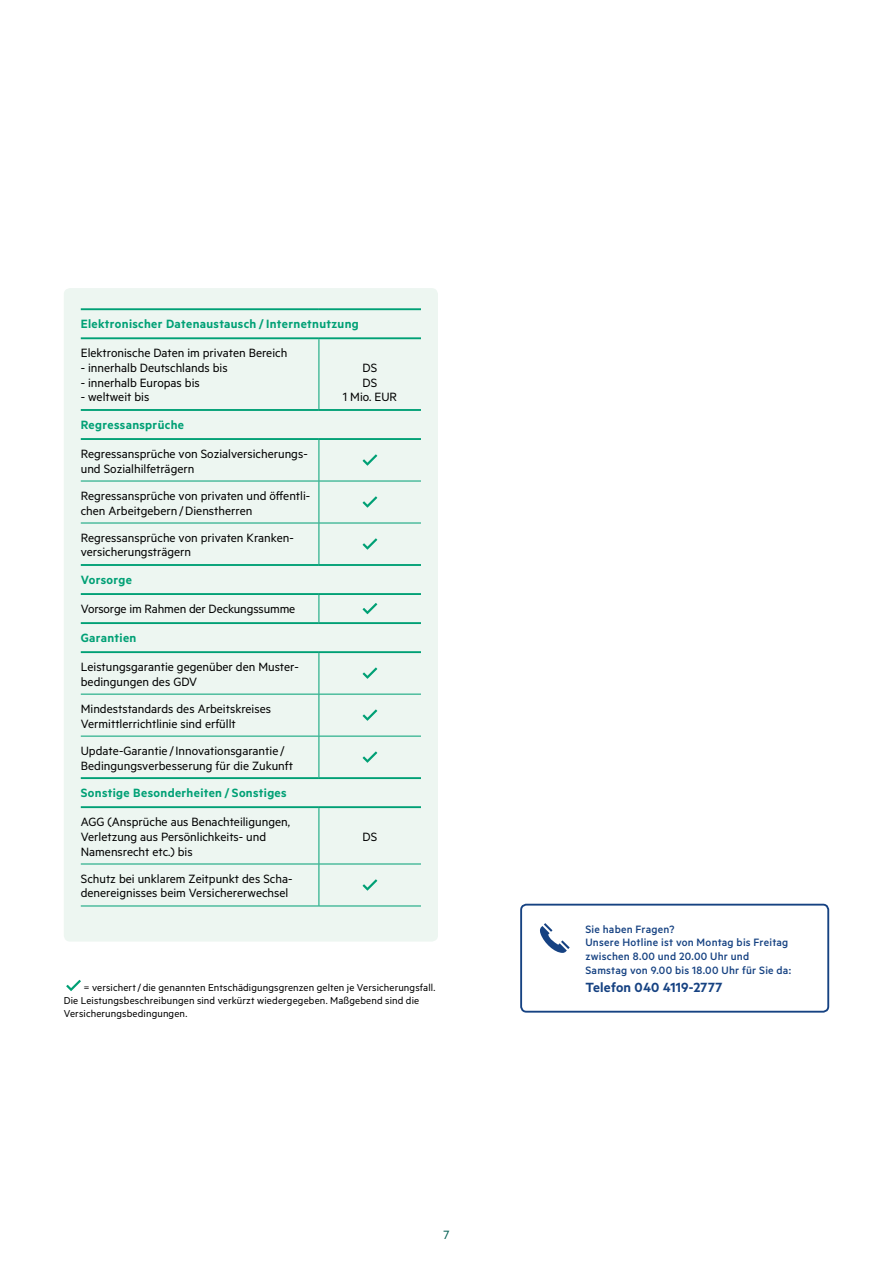
<style>
.page{position:relative;width:893px;height:1263px;background:#fff}
.page>*{position:absolute;margin:0;border:0;box-sizing:border-box;transform-origin:0 0}
.t1{font:600 15px "Metric Alt";letter-spacing:.015em;color:#164282}
.t2{font:13.5px/14.9px "Metric Alt";color:#000}
.t3{font:600 13.5px "Metric Alt";letter-spacing:.025em;color:#00a075}
.t4{font:13.5px "Metric Alt";color:#005e52}
.t5{font:500 12px/13.8px "Metric Alt";letter-spacing:.02em;color:#164282}
.t6{font:11.25px/12.8px "Metric Alt";letter-spacing:.01em;color:#000}
</style>
<div class="page">
<div style="left:64px;top:288px;width:374px;height:653px;background:#edf6f1;border-radius:6px"></div>
<svg style="left:66px;top:980px;width:15px;height:11px"></svg>
<hr style="left:319px;top:339px;width:1px;height:70px;background:#00a075">
<hr style="left:319px;top:440px;width:1px;height:41px;background:#00a075">
<hr style="left:319px;top:481px;width:1px;height:42px;background:#00a075">
<hr style="left:319px;top:523px;width:1px;height:41px;background:#00a075">
<svg style="left:319px;top:595px;width:1px;height:27px"></svg>
<hr style="left:319px;top:653px;width:1px;height:41px;background:#00a075">
<hr style="left:319px;top:694px;width:1px;height:42px;background:#00a075">
<hr style="left:319px;top:736px;width:1px;height:41px;background:#00a075">
<hr style="left:319px;top:808px;width:1px;height:56px;background:#00a075">
<hr style="left:319px;top:864px;width:1px;height:41px;background:#00a075">
<hr style="left:81px;top:481px;width:238px;height:1px;background:#00a075">
<hr style="left:319px;top:481px;width:102px;height:1px;background:#00a075">
<hr style="left:81px;top:523px;width:238px;height:1px;background:#00a075">
<hr style="left:319px;top:523px;width:102px;height:1px;background:#00a075">
<hr style="left:81px;top:694px;width:238px;height:1px;background:#00a075">
<hr style="left:319px;top:694px;width:102px;height:1px;background:#00a075">
<hr style="left:81px;top:736px;width:238px;height:1px;background:#00a075">
<hr style="left:319px;top:736px;width:102px;height:1px;background:#00a075">
<hr style="left:81px;top:864px;width:238px;height:1px;background:#00a075">
<hr style="left:319px;top:864px;width:102px;height:1px;background:#00a075">
<hr style="left:81px;top:905px;width:238px;height:1px;background:#00a075">
<hr style="left:319px;top:905px;width:102px;height:1px;background:#00a075">
<hr style="left:81px;top:308px;width:238px;height:2px;background:#00a075">
<hr style="left:319px;top:308px;width:102px;height:2px;background:#00a075">
<hr style="left:81px;top:337px;width:238px;height:2px;background:#00a075">
<hr style="left:319px;top:337px;width:102px;height:2px;background:#00a075">
<hr style="left:81px;top:409px;width:238px;height:2px;background:#00a075">
<hr style="left:319px;top:409px;width:102px;height:2px;background:#00a075">
<hr style="left:81px;top:438px;width:238px;height:2px;background:#00a075">
<hr style="left:319px;top:438px;width:102px;height:2px;background:#00a075">
<hr style="left:81px;top:622px;width:238px;height:2px;background:#00a075">
<hr style="left:319px;top:622px;width:102px;height:2px;background:#00a075">
<hr style="left:81px;top:651px;width:238px;height:2px;background:#00a075">
<hr style="left:319px;top:651px;width:102px;height:2px;background:#00a075">
<hr style="left:81px;top:777px;width:238px;height:2px;background:#00a075">
<hr style="left:319px;top:777px;width:102px;height:2px;background:#00a075">
<hr style="left:81px;top:806px;width:238px;height:2px;background:#00a075">
<hr style="left:319px;top:806px;width:102px;height:2px;background:#00a075">
<hr style="left:81px;top:564px;width:238px;height:2px;background:#00a075">
<hr style="left:319px;top:564px;width:102px;height:2px;background:#00a075">
<hr style="left:81px;top:593px;width:238px;height:2px;background:#00a075">
<hr style="left:319px;top:593px;width:102px;height:2px;background:#00a075">
<svg style="left:363px;top:454px;width:14px;height:12px"></svg>
<svg style="left:363px;top:496px;width:14px;height:12px"></svg>
<svg style="left:363px;top:538px;width:14px;height:12px"></svg>
<svg style="left:363px;top:603px;width:14px;height:11px"></svg>
<svg style="left:363px;top:667px;width:14px;height:12px"></svg>
<svg style="left:363px;top:709px;width:14px;height:12px"></svg>
<svg style="left:363px;top:751px;width:14px;height:12px"></svg>
<svg style="left:363px;top:879px;width:14px;height:12px"></svg>
<div style="left:520px;top:904px;width:309px;height:109px;border:2px solid #164282;border-radius:5px"></div>
<svg style="left:540px;top:923px;width:30px;height:30px"></svg>
<p class="t3" style="left:81px;top:316px;width:280px">Elektronischer Datenaustausch /Internetnutzung</p>
<p class="t2" style="left:81px;top:345px;width:208px">Elektronische Daten im privaten Bereich</p>
<p class="t2" style="left:81px;top:360px;width:148px">- innerhalb Deutschlands bis</p>
<p class="t2" style="left:81px;top:374px;width:121px">- innerhalb Europas bis</p>
<p class="t2" style="left:81px;top:389px;width:70px">- weltweit bis</p>
<p class="t2" style="left:343px;top:360px;width:56px;text-align:center">DS<br>DS<br>1 Mio. EUR</p>
<p class="t3" style="left:81px;top:416px;width:105px">Regressansprüche</p>
<p class="t2" style="left:81px;top:446px;width:228px">Regressansprüche von Sozialversicherungs&shy;und Sozialhilfeträgern</p>
<p class="t2" style="left:81px;top:487px;width:231px">Regressansprüche von privaten und öffentli&shy;chen Arbeitgebern /Dienstherren</p>
<p class="t2" style="left:81px;top:529px;width:214px">Regressansprüche von privaten Kranken&shy;versicherungsträgern</p>
<p class="t3" style="left:81px;top:571px;width:53px">Vorsorge</p>
<p class="t2" style="left:81px;top:601px;width:216px">Vorsorge im Rahmen der Deckungssumme</p>
<p class="t3" style="left:81px;top:629px;width:57px">Garantien</p>
<p class="t2" style="left:81px;top:659px;width:220px">Leistungsgarantie gegenüber den Muster&shy;bedingungen des GDV</p>
<p class="t2" style="left:81px;top:701px;width:192px">Mindeststandards des Arbeitskreises<br>Vermittlerrichtlinie sind erfüllt</p>
<p class="t2" style="left:81px;top:743px;width:214px">Update-Garantie /Innovationsgarantie /<br>Bedingungsverbesserung für die Zukunft</p>
<p class="t3" style="left:81px;top:784px;width:207px">Sonstige Besonderheiten / Sonstiges</p>
<p class="t2" style="left:81px;top:814px;width:211px">AGG (Ansprüche aus Benachteiligungen,<br>Verletzung aus Persönlichkeits- und<br>Namensrecht etc.) bis</p>
<p class="t2" style="left:81px;top:870px;width:213px">Schutz bei unklarem Zeitpunkt des Scha&shy;denereignisses beim Versichererwechsel</p>
<p class="t2" style="left:363px;top:828px;width:16px">DS</p>
<p class="t6" style="left:64px;top:981px;width:373px;text-indent:20px">= versichert/die genannten Entschädigungsgrenzen gelten je Versicherungsfall.<br>Die Leistungsbeschreibungen sind verkürzt wiedergegeben. Maßgebend sind die<br>Versicherungsbedingungen.</p>
<p class="t4" style="left:443px;top:1227px;width:7px">7</p>
<p class="t5" style="left:585px;top:921px;width:207px">Sie haben Fragen?<br>Unsere Hotline ist von Montag bis Freitag zwischen 8.00 und 20.00 Uhr und<br>Samstag von 9.00 bis 18.00 Uhr für Sie da:</p>
<p class="t1" style="left:585px;top:978px;width:139px">Telefon 040 4119-2777</p>
</div>
